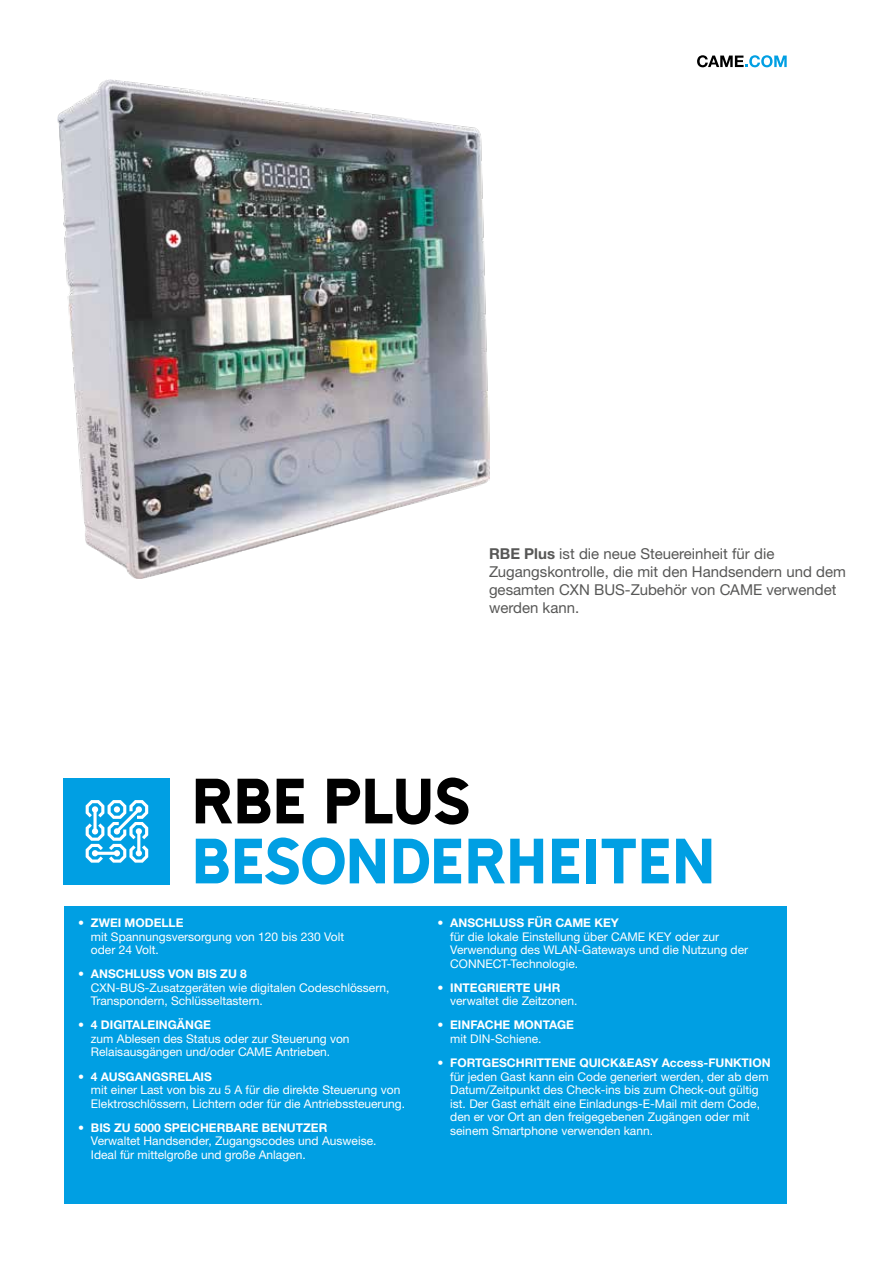
<style>
.page{position:relative;width:893px;height:1263px;background:#fff}
.page>*{position:absolute;margin:0;border:0;box-sizing:border-box;transform-origin:0 0}
.t1{font:73.5px "Came Type";letter-spacing:-.015em;color:#009fe3}
.t2{font:73.5px "Came Type";letter-spacing:-.01em;color:#000}
.t3{font:15px/18px "Helvetica Neue LTW1 G";color:#575756}
.t4{font:12px/13.5px "Helvetica Neue LTW1 G";color:#fff}
.t5{font:700 12px "Helvetica Neue LTW1 G";color:#fff}
.s1{font-weight:700}
</style>
<div class="page">
<hr style="left:892px;top:0;width:1px;height:1263px;background:#000">
<svg style="left:697px;top:55px;width:90px;height:12px"></svg>
<div style="left:64px;top:906px;width:723px;height:297px;background:#009fe3"></div>
<div style="left:64px;top:778px;width:106px;height:106px;background:#009fe3"></div>
<svg style="left:86px;top:800px;width:62px;height:63px"></svg>
<img style="left:57px;top:79px;width:432px;height:499px">
<p class="t3" style="left:489px;top:545px;width:358px"><span class="s1">RBE Plus</span> ist die neue Steuereinheit für die Zugangskontrolle, die mit den Handsendern und dem gesamten CXN BUS-Zubehör von CAME verwendet werden kann.</p>
<h1 class="t2" style="left:191px;top:762px;width:281px">RBE PLUS</h1>
<h1 class="t1" style="left:191px;top:822px;width:526px">BESONDERHEITEN</h1>
<p class="t5" style="left:78px;top:915px;width:107px">• ZWEI MODELLE</p>
<p class="t4" style="left:91px;top:929px;width:255px">mit Spannungsversorgung von 120 bis 230 Volt oder 24 Volt.</p>
<p class="t5" style="left:78px;top:966px;width:170px">• ANSCHLUSS VON BIS ZU 8</p>
<p class="t4" style="left:91px;top:981px;width:300px">CXN-BUS-Zusatzgeräten wie digitalen Codeschlössern,<br>Transpondern, Schlüsseltastern.</p>
<p class="t5" style="left:78px;top:1018px;width:134px">• 4 DIGITALEINGÄNGE</p>
<p class="t4" style="left:91px;top:1032px;width:260px">zum Ablesen des Status oder zur Steuerung von<br>Relaisausgängen und/oder CAME Antrieben.</p>
<p class="t5" style="left:78px;top:1069px;width:135px">• 4 AUSGANGSRELAIS</p>
<p class="t4" style="left:91px;top:1083px;width:316px">mit einer Last von bis zu 5 A für die direkte Steuerung von<br>Elektroschlössern, Lichtern oder für die Antriebssteuerung.</p>
<p class="t5" style="left:78px;top:1120px;width:251px">• BIS ZU 5000 SPEICHERBARE BENUTZER</p>
<p class="t4" style="left:91px;top:1134px;width:287px">Verwaltet Handsender, Zugangscodes und Ausweise.<br>Ideal für mittelgroße und große Anlagen.</p>
<p class="t5" style="left:437px;top:915px;width:183px">• ANSCHLUSS FÜR CAME KEY</p>
<p class="t4" style="left:450px;top:929px;width:299px">für die lokale Einstellung über CAME KEY oder zur<br>Verwendung des WLAN-Gateways und die Nutzung der<br>CONNECT-Technologie.</p>
<p class="t5" style="left:437px;top:980px;width:124px">• INTEGRIERTE UHR</p>
<p class="t4" style="left:450px;top:994px;width:129px">verwaltet die Zeitzonen.</p>
<p class="t5" style="left:437px;top:1018px;width:138px">• EINFACHE MONTAGE</p>
<p class="t4" style="left:450px;top:1032px;width:93px">mit DIN-Schiene.</p>
<p class="t5" style="left:437px;top:1055px;width:335px">• FORTGESCHRITTENE QUICK&amp;EASY Access-FUNKTION</p>
<p class="t4" style="left:450px;top:1069px;width:320px">für jeden Gast kann ein Code generiert werden, der ab dem Datum/Zeitpunkt des Check-ins bis zum Check-out gültig ist. Der Gast erhält eine Einladungs-E-Mail mit dem Code, den er vor Ort an den freigegebenen Zugängen oder mit seinem Smartphone verwenden kann.</p>
</div>
